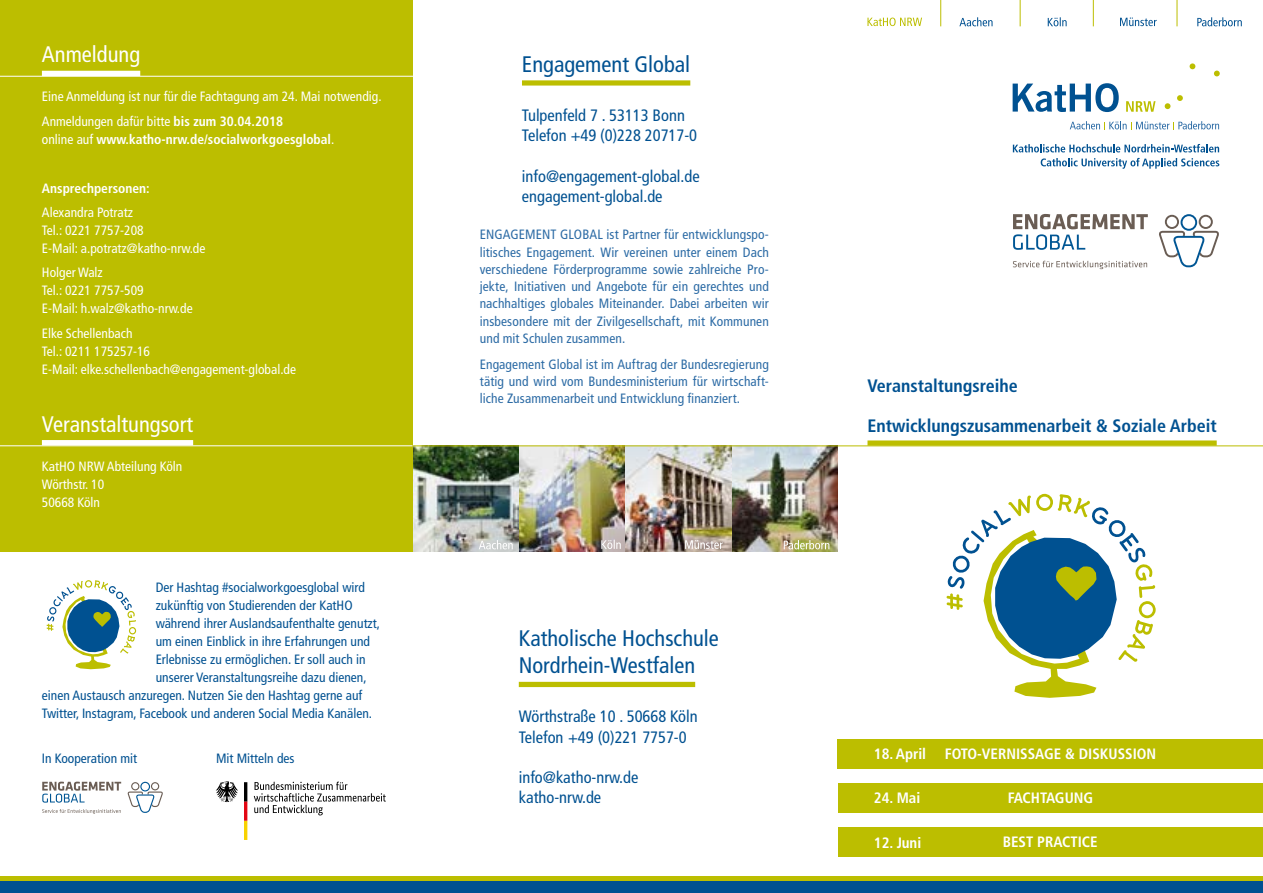
<style>
.page{position:relative;width:1263px;height:893px;background:#fff}
.page>*{position:absolute;margin:0;border:0;box-sizing:border-box;transform-origin:0 0}
.t1{font:condensed 22.5px/27px "Frutiger LT Std";color:#005191}
.t2{font:condensed 22.5px "Frutiger LT Std";color:#fff}
.t3{font:700 condensed 18px "Frutiger LT Std";color:#005191}
.t4{font:condensed 16.5px/20.2px "Frutiger LT Std";color:#005191}
.t5{font:700 condensed 15px "Frutiger LT Std";color:#fff}
.t6{font:condensed 13.5px/17.2px "Frutiger LT Std";letter-spacing:.005em;color:#2c6ba5;text-align:justify}
.t7{font:condensed 13.5px "Frutiger LT Std";color:#005191}
.t8{font:condensed 13.5px/18px "Frutiger LT Std";color:#fff}
.t9{font:700 condensed 13.5px "Frutiger LT Std";color:#fff}
.s1{font-weight:700}
.s2{font-weight:400}
</style>
<div class="page">
<div style="left:0;top:0;width:412px;height:552px;background:#bcbe00"></div>
<svg style="left:1126px;top:101px;width:29px;height:11px"></svg>
<svg style="left:1013px;top:144px;width:206px;height:8px"></svg>
<svg style="left:1041px;top:158px;width:178px;height:11px"></svg>
<svg style="left:1189px;top:63px;width:6px;height:6px"></svg>
<svg style="left:1165px;top:103px;width:5px;height:6px"></svg>
<svg style="left:1214px;top:71px;width:6px;height:5px"></svg>
<svg style="left:1177px;top:95px;width:6px;height:6px"></svg>
<svg style="left:1012px;top:83px;width:107px;height:29px"></svg>
<svg style="left:1070px;top:121px;width:149px;height:8px"></svg>
<svg style="left:867px;top:18px;width:55px;height:8px"></svg>
<svg style="left:959px;top:17px;width:33px;height:9px"></svg>
<svg style="left:1048px;top:17px;width:18px;height:9px"></svg>
<svg style="left:1120px;top:18px;width:37px;height:8px"></svg>
<svg style="left:1197px;top:17px;width:45px;height:9px"></svg>
<svg style="left:940px;top:0;width:1px;height:26px"></svg>
<svg style="left:1020px;top:0;width:1px;height:26px"></svg>
<svg style="left:1093px;top:0;width:1px;height:26px"></svg>
<svg style="left:1177px;top:0;width:1px;height:26px"></svg>
<div style="left:519px;top:682px;width:176px;height:5px;background:#bcbe00"></div>
<img style="left:413px;top:446px;width:425px;height:106px">
<img style="left:519px;top:446px;width:107px;height:106px">
<svg style="left:479px;top:540px;width:34px;height:9px"></svg>
<svg style="left:601px;top:540px;width:20px;height:9px"></svg>
<svg style="left:685px;top:540px;width:38px;height:9px"></svg>
<svg style="left:784px;top:540px;width:45px;height:9px"></svg>
<div style="left:522px;top:80px;width:168px;height:6px;background:#bcbe00"></div>
<svg style="left:254px;top:782px;width:132px;height:33px"></svg>
<svg style="left:216px;top:781px;width:22px;height:21px"></svg>
<svg style="left:244px;top:782px;width:3px;height:58px"></svg>
<svg style="left:946px;top:494px;width:210px;height:204px"></svg>
<hr style="left:0;top:76px;width:413px;height:1px;background:#fff">
<hr style="left:0;top:445px;width:412px;height:1px;background:#fff">
<div style="left:838px;top:739px;width:425px;height:29px;background:#bcbe00"></div>
<svg style="left:1159px;top:214px;width:60px;height:53px"></svg>
<svg style="left:1013px;top:214px;width:135px;height:36px"></svg>
<svg style="left:1013px;top:261px;width:134px;height:8px"></svg>
<div style="left:42px;top:71px;width:98px;height:5px;background:#fff"></div>
<div style="left:42px;top:440px;width:151px;height:5px;background:#fff"></div>
<div style="left:838px;top:783px;width:425px;height:30px;background:#bcbe00"></div>
<div style="left:838px;top:827px;width:425px;height:30px;background:#bcbe00"></div>
<div style="left:867px;top:440px;width:350px;height:6px;background:#bcbe00"></div>
<svg style="left:47px;top:580px;width:89px;height:89px"></svg>
<hr style="left:413px;top:445px;width:850px;height:1px;background:#bcbe00">
<svg style="left:128px;top:782px;width:35px;height:31px"></svg>
<svg style="left:42px;top:782px;width:79px;height:21px"></svg>
<svg style="left:42px;top:809px;width:79px;height:5px"></svg>
<div style="left:0;top:878px;width:1263px;height:15px;background:#005191"></div>
<hr style="left:0;top:876px;width:1263px;height:4px;background:#bcbe00">
<h1 class="t2" style="left:42px;top:41px;width:100px">Anmeldung</h1>
<p class="t8" style="left:42px;top:85px;width:341px;line-height:24.5px">Eine Anmeldung ist nur für die Fachtagung am 24. Mai notwendig.<br>Anmeldungen dafür bitte <span class="s1">bis zum 30.04.2018</span></p>
<p class="t9" style="left:42px;top:131px;width:294px"><span class="s2">online auf</span> www.katho-nrw.de/socialworkgoesglobal<span class="s2">.</span></p>
<p class="t9" style="left:42px;top:180px;width:109px">Ansprechpersonen:</p>
<p class="t8" style="left:42px;top:203px;width:165px">Alexandra Potratz<br>Tel.: 0221 7757-208<br>E-Mail: a.potratz@katho-nrw.de</p>
<p class="t8" style="left:42px;top:264px;width:152px">Holger Walz<br>Tel.: 0221 7757-509<br>E-Mail: h.walz@katho-nrw.de</p>
<p class="t8" style="left:42px;top:324px;width:256px">Elke Schellenbach<br>Tel.: 0211 175257-16<br>E-Mail: elke.schellenbach@engagement-global.de</p>
<h1 class="t2" style="left:42px;top:411px;width:153px">Veranstaltungsort</h1>
<p class="t8" style="left:42px;top:457px;width:142px">KatHO NRW Abteilung Köln<br>Wörthstr. 10<br>50668 Köln</p>
<h1 class="t1" style="left:522px;top:51px;width:170px">Engagement Global</h1>
<p class="t4" style="left:522px;top:105px;width:177px">Tulpenfeld 7 . 53113 Bonn<br>Telefon +49 (0)228 20717-0</p>
<p class="t4" style="left:522px;top:166px;width:179px">info@engagement-global.de engagement-global.de</p>
<p class="t6" style="left:480px;top:226px;width:291px">ENGAGEMENT GLOBAL ist Partner für entwicklungspo&shy;litisches Engagement. Wir vereinen unter einem Dach verschiedene Förderprogramme sowie zahlreiche Pro&shy;jekte, Initiativen und Angebote für ein gerechtes und nachhaltiges globales Miteinander. Dabei arbeiten wir insbesondere mit der Zivilgesellschaft, mit Kommunen und mit Schulen zusammen.</p>
<p class="t6" style="left:480px;top:355px;width:291px">Engagement Global ist im Auftrag der Bundesregierung tätig und wird vom Bundesministerium für wirtschaft&shy;liche Zusammenarbeit und Entwicklung finanziert.</p>
<h2 class="t3" style="left:867px;top:375px;width:152px">Veranstaltungsreihe</h2>
<h2 class="t3" style="left:867px;top:415px;width:351px">Entwicklungszusammenarbeit &amp; Soziale Arbeit</h2>
<p class="t7" style="left:156px;top:579px;width:211px">Der Hashtag #socialworkgoesglobal wird</p>
<p class="t7" style="left:156px;top:597px;width:198px">zukünftig von Studierenden der KatHO</p>
<p class="t7" style="left:156px;top:615px;width:226px">während ihrer Auslandsaufenthalte genutzt,</p>
<p class="t7" style="left:156px;top:633px;width:216px">um einen Einblick in ihre Erfahrungen und</p>
<p class="t7" style="left:156px;top:651px;width:211px">Erlebnisse zu ermöglichen. Er soll auch in</p>
<p class="t7" style="left:156px;top:669px;width:212px">unserer Veranstaltungsreihe dazu dienen,</p>
<p class="t7" style="left:42px;top:687px;width:322px">einen Austausch anzuregen. Nutzen Sie den Hashtag gerne auf</p>
<p class="t7" style="left:42px;top:705px;width:332px">Twitter, Instagram, Facebook und anderen Social Media Kanälen.</p>
<h1 class="t1" style="left:519px;top:625px;width:202px">Katholische Hochschule<br>Nordrhein-Westfalen</h1>
<p class="t4" style="left:519px;top:707px;width:180px">Wörthstraße 10 . 50668 Köln<br>Telefon +49 (0)221 7757-0</p>
<p class="t4" style="left:519px;top:767px;width:121px">info@katho-nrw.de katho-nrw.de</p>
<p class="t5" style="left:874px;top:745px;width:54px">18. April</p>
<p class="t7" style="left:216px;top:751px;width:80px">Mit Mitteln des</p>
<p class="t5" style="left:945px;top:745px;width:213px">FOTO-VERNISSAGE &amp; DISKUSSION</p>
<p class="t7" style="left:42px;top:751px;width:97px">In Kooperation mit</p>
<p class="t5" style="left:874px;top:789px;width:48px">24. Mai</p>
<p class="t5" style="left:874px;top:833px;width:49px">12. Juni</p>
<p class="t5" style="left:1008px;top:789px;width:87px">FACHTAGUNG</p>
<p class="t5" style="left:1003px;top:833px;width:96px">BEST PRACTICE</p>
</div>
